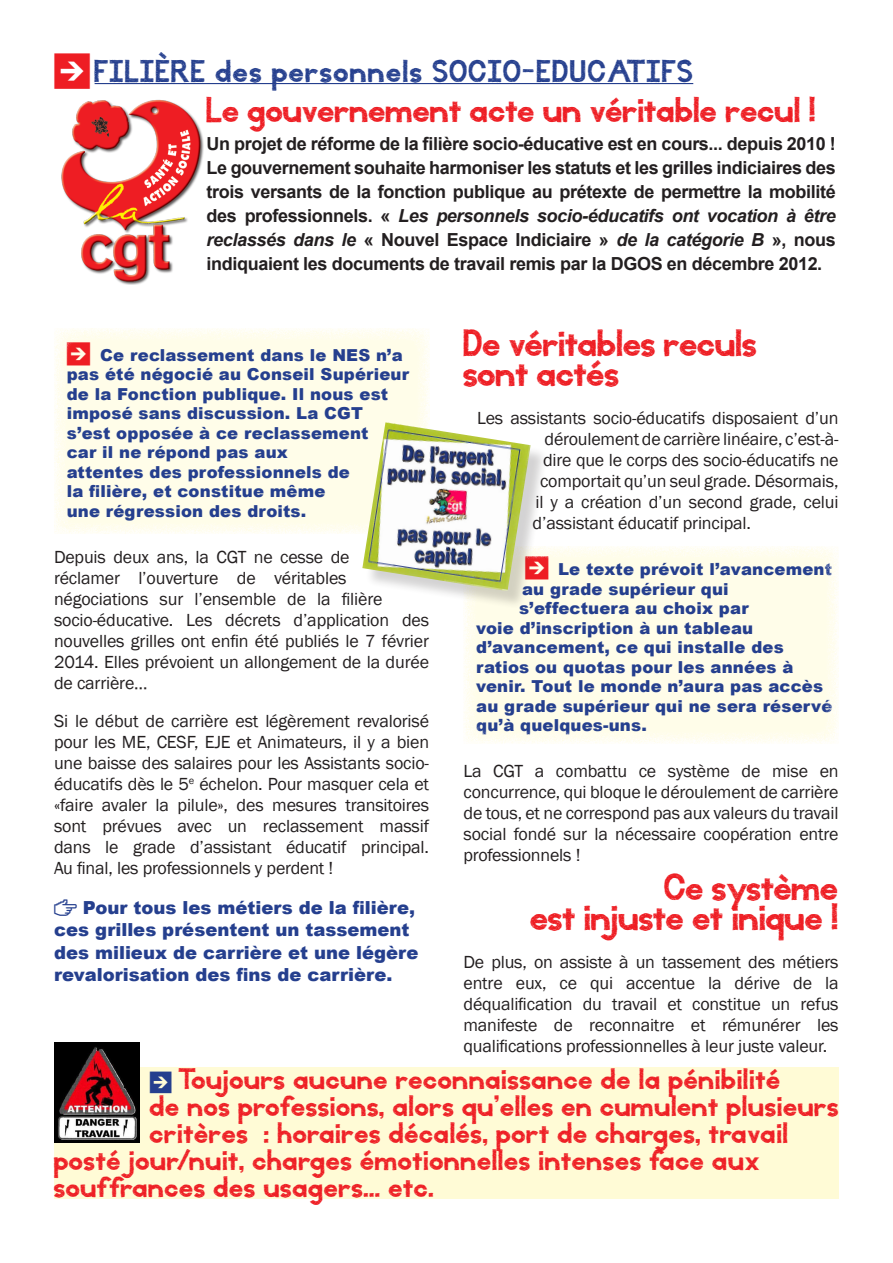
<style>
.page{position:relative;width:893px;height:1263px;background:#fff}
.page>*{position:absolute;margin:0;border:0;box-sizing:border-box;transform-origin:0 0}
.txt_encadré{font:27px/30px "Illuminate";letter-spacing:-.01em;color:#ee1d23}
.t1{font:25.5px "Illuminate";color:#ee1d23}
.t2{font:22.5px "Illuminate";letter-spacing:.06em;color:#253f8e}
.txt_encadré-2{font:21px "Illuminate";letter-spacing:.03em;color:#ee1d23}
.txt_encadré-3{font:18px/21px "Franklin Gothic";letter-spacing:-.01em;color:#231f20;text-align:justify}
.txt_encadré-4{font:700 18px/24px "Arial";letter-spacing:-.02em;color:#231f20;text-align:justify}
.txt_encadré-5{font:900 18px/22.5px "Arial";color:#253f8e}
.t3{font:900 16.5px/19.5px "Arial";letter-spacing:.01em;color:#253f8e}
.s1{font-family:"Arrowstfb";font-size:34.5px;color:#ee1d23}
.s2{font-style:italic}
.s3{font-family:"Arrowstfb";font-weight:400;font-size:22.5px;color:#ee1d23}
.s4{font-family:"Arrowstfb";font-weight:400}
.s5{font-family:"Arrowstfb";color:#253f8e}
</style>
<div class="page">
<div style="left:54px;top:328px;width:375px;height:206px;background:#fffde9"></div>
<div style="left:463px;top:546px;width:376px;height:198px;background:#fffde9"></div>
<hr style="left:95px;top:83px;width:598px;height:1px;background:#253f8e">
<div style="left:54px;top:1067px;width:785px;height:131px;background:#fffbd6"></div>
<img style="left:61px;top:99px;width:143px;height:185px">
<div style="left:365px;top:425px;width:184px;height:184px;background:#231f20;opacity:.2"></div>
<img style="left:362px;top:422px;width:169px;height:169px">
<img style="left:54px;top:1042px;width:85px;height:100px">
<p class="t2" style="left:54px;top:61px;width:641px"><span class="s1">B</span>FILIÈRE des personnels SOCIO-EDUCATIFS</p>
<p class="t1" style="left:207px;top:98px;width:611px">Le gouvernement acte un véritable recul !</p>
<p class="txt_encadré-4" style="left:207px;top:132px;width:631px">Un projet de réforme de la filière socio-éducative est en cours... depuis 2010 !<br>Le gouvernement souhaite harmoniser les statuts et les grilles indiciaires des trois versants de la fonction publique au prétexte de permettre la mobilité des professionnels. « <span class="s2">Les personnels socio-éducatifs ont vocation à être reclassés dans le</span> « Nouvel Espace Indiciaire » <span class="s2">de la catégorie B</span> », nous indiquaient les documents de travail remis par la DGOS en décembre 2012.</p>
<p class="t3" style="left:67px;top:345px;width:344px"><span class="s3">B</span> Ce reclassement dans le NES n’a pas été négocié au Conseil Supérieur de la Fonction publique. Il nous est imposé sans discussion. La CGT s’est opposée à ce reclassement<br>car il ne répond pas aux<br>attentes des professionnels de<br>la filière, et constitue même<br>une régression des droits.</p>
<p class="txt_encadré-3" style="left:54px;top:547px;width:377px;text-align:left">Depuis deux ans, la CGT ne cesse de<br>réclamer l’ouverture de véritables négociations sur l’ensemble de la filière socio-éducative. Les décrets d’application des nouvelles grilles ont enfin été publiés le 7 février 2014. Elles prévoient un allongement de la durée de carrière…</p>
<p class="txt_encadré-3" style="left:54px;top:711px;width:377px">Si le début de carrière est légèrement revalorisé pour les ME, CESF, EJE et Animateurs, il y a bien une baisse des salaires pour les Assistants socio&shy;éducatifs dès le 5<sup>e</sup> échelon. Pour masquer cela et «faire avaler la pilule», des mesures transitoires sont prévues avec un reclassement massif dans le grade d’assistant éducatif principal.<br>Au final, les professionnels y perdent !</p>
<p class="txt_encadré-5" style="left:54px;top:896px;width:366px"><span class="s4">A</span> Pour tous les métiers de la filière, ces grilles présentent un tassement des milieux de carrière et une légère revalorisation des fins de carrière.</p>
<p class="txt_encadré" style="left:463px;top:332px;width:295px">De véritables reculs sont actés</p>
<p class="txt_encadré-3" style="left:477px;top:408px;width:363px">Les assistants socio-éducatifs disposaient d’un</p>
<p class="txt_encadré-3" style="left:544px;top:429px;width:296px">déroulement de carrière linéaire, c’est-à-</p>
<p class="txt_encadré-3" style="left:543px;top:450px;width:297px">dire que le corps des socio-éducatifs ne</p>
<p class="txt_encadré-3" style="left:540px;top:471px;width:300px">comportait qu’un seul grade. Désormais,</p>
<p class="txt_encadré-3" style="left:536px;top:492px;width:305px">il y a création d’un second grade, celui</p>
<p class="txt_encadré-3" style="left:532px;top:513px;width:220px">d’assistant éducatif principal.</p>
<p class="t3" style="left:525px;top:559px;width:308px"><span class="s3">B</span> Le texte prévoit l’avancement</p>
<p class="t3" style="left:522px;top:579px;width:208px">au grade supérieur qui</p>
<p class="t3" style="left:519px;top:598px;width:231px">s’effectuera au choix par</p>
<p class="t3" style="left:476px;top:618px;width:278px">voie d’inscription à un tableau</p>
<p class="t3" style="left:476px;top:637px;width:309px">d’avancement, ce qui installe des</p>
<p class="t3" style="left:476px;top:657px;width:319px">ratios ou quotas pour les années à</p>
<p class="t3" style="left:476px;top:676px;width:348px">venir. Tout le monde n’aura pas accès</p>
<p class="t3" style="left:476px;top:696px;width:358px">au grade supérieur qui ne sera réservé</p>
<p class="t3" style="left:476px;top:715px;width:172px">qu’à quelques-uns.</p>
<p class="txt_encadré-3" style="left:463px;top:761px;width:377px">La CGT a combattu ce système de mise en concurrence, qui bloque le déroulement de carrière de tous, et ne correspond pas aux valeurs du travail social fondé sur la nécessaire coopération entre professionnels !</p>
<p class="txt_encadré" style="left:530px;top:875px;width:310px;text-align:right">Ce système<br>est injuste et inique !</p>
<p class="txt_encadré-3" style="left:463px;top:951px;width:377px">De plus, on assiste à un tassement des métiers entre eux, ce qui accentue la dérive de la déqualification du travail et constitue un refus manifeste de reconnaitre et rémunérer les qualifications professionnelles à leur juste valeur.</p>
<p class="txt_encadré-2" style="left:150px;top:1069px;width:632px"><span class="s5">B</span> Toujours aucune reconnaissance de la pénibilité</p>
<p class="txt_encadré-2" style="left:150px;top:1096px;width:691px">de nos professions, alors qu’elles en cumulent plusieurs</p>
<p class="txt_encadré-2" style="left:150px;top:1123px;width:640px">critères : horaires décalés, port de charges, travail</p>
<p class="txt_encadré-2" style="left:54px;top:1150px;width:707px">posté jour/nuit, charges émotionnelles intenses face aux</p>
<p class="txt_encadré-2" style="left:54px;top:1177px;width:382px">souffrances des usagers… etc.</p>
</div>
